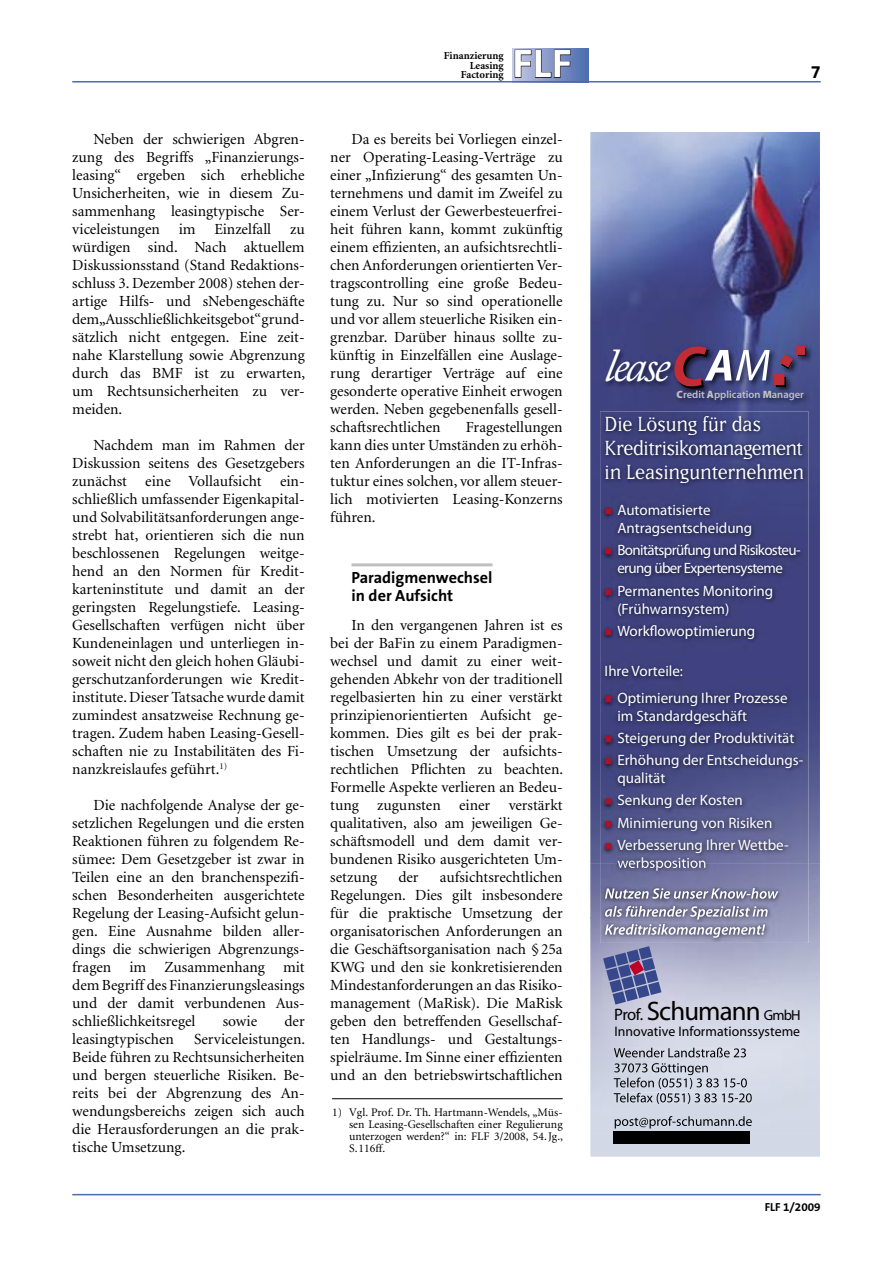
<style>
.page{position:relative;width:893px;height:1263px;background:#fff}
.page>*{position:absolute;margin:0;border:0;box-sizing:border-box;transform-origin:0 0}
.t1{font:italic 46.65px "Adobe Caslon Pro";letter-spacing:-.07em;color:#fff}
.t2{font:700 40.05px "The Sans B7";color:#fff;scale:1.1 1}
.t3{font:26.85px "Myriad";letter-spacing:-.035em;color:#000}
.t4{font:24px/24px "Matrix Book Lining";letter-spacing:-.01em;color:#fff}
.t5{font:700 18px "The Sans B7";color:#000}
.Artikel-Zwischenzeile-Linie30_O_10_8_12{font:700 16.2px/18px "The Sans B7";color:#000}
.Artikel-Grundtext-weitere_10_3_12{font:15.45px/18px "Minion";color:#000;text-align:justify}
.t6{font:15px/22.2px "Myriad Pro";color:#fff}
.t7{font:15px/18px "Myriad Pro";letter-spacing:-.04em;color:#fff}
.t8{font:13.95px "Myriad";letter-spacing:.005em;color:#000}
.Artikel-Fussnote-erste-LinieO_7_8_8{font:11.7px/12px "Minion";color:#000;text-align:justify}
.t9{font:700 11.7px "The Sans B7";color:#000}
.t10{font:700 10.65px/9.3px "Minion";color:#000;text-align:right}
.t11{font:600 10.65px "Myriad Pro";color:#c1c1c1}
.s1{font-weight:900}
.s2{font-size:16.65px}
.s3{font-size:14.55px}
</style>
<div class="page">
<hr style="left:72px;top:1194px;width:749px;height:1px;background:#4b6baf">
<div style="left:512px;top:48px;width:76px;height:34px;background:linear-gradient(to right,#c6c9e4,#4d6cb0)"></div>
<svg style="left:514px;top:49px;width:57px;height:29px;background:#7984a9"></svg>
<hr style="left:72px;top:81px;width:749px;height:1px;background:#4b6baf">
<hr style="left:352px;top:563px;width:140px;height:3px;background:#c0c0c0">
<img style="left:590px;top:132px;width:230px;height:1025px">
<img style="left:600px;top:411px;width:209px;height:507px">
<img style="left:618px;top:857px;width:87px;height:7px">
<img style="left:590px;top:918px;width:230px;height:216px">
<img style="left:590px;top:864px;width:46px;height:54px">
<img style="left:774px;top:864px;width:46px;height:54px">
<img style="left:618px;top:864px;width:87px;height:7px">
<img style="left:702px;top:888px;width:76px;height:11px">
<img style="left:605px;top:888px;width:97px;height:11px">
<img style="left:605px;top:906px;width:163px;height:13px">
<img style="left:605px;top:906px;width:92px;height:11px">
<img style="left:605px;top:924px;width:160px;height:14px">
<img style="left:605px;top:924px;width:96px;height:11px">
<svg style="left:603px;top:946px;width:58px;height:58px;background:#7376a5"></svg>
<img style="left:603px;top:343px;width:211px;height:64px">
<svg style="left:674px;top:346px;width:96px;height:43px"></svg>
<svg style="left:776px;top:377px;width:10px;height:10px"></svg>
<div style="left:774px;top:375px;width:10px;height:9px;background:#c22c34"></div>
<div style="left:774px;top:374px;width:10px;height:11px;border:1px solid #c22c34"></div>
<svg style="left:780px;top:354px;width:13px;height:15px"></svg>
<svg style="left:798px;top:348px;width:8px;height:8px"></svg>
<div style="left:797px;top:346px;width:8px;height:8px;background:#c22c34"></div>
<div style="left:796px;top:346px;width:9px;height:9px;border:1px solid #c22c34"></div>
<img style="left:614px;top:1047px;width:132px;height:10px">
<img style="left:614px;top:1048px;width:89px;height:9px">
<img style="left:701px;top:1063px;width:7px;height:12px">
<img style="left:614px;top:1063px;width:87px;height:12px">
<img style="left:719px;top:1077px;width:28px;height:12px">
<img style="left:614px;top:1077px;width:105px;height:12px">
<img style="left:690px;top:1116px;width:62px;height:12px">
<img style="left:615px;top:1116px;width:75px;height:12px">
<img style="left:614px;top:1131px;width:135px;height:12px">
<img style="left:614px;top:1134px;width:96px;height:9px">
<img style="left:666px;top:1131px;width:44px;height:3px">
<img style="left:712px;top:1092px;width:40px;height:12px">
<img style="left:620px;top:1092px;width:92px;height:12px">
<svg style="left:614px;top:1093px;width:7px;height:9px"></svg>
<hr style="left:332px;top:1098px;width:231px;height:1px;background:#000">
<svg style="left:605px;top:508px;width:6px;height:6px"></svg>
<svg style="left:605px;top:548px;width:6px;height:6px"></svg>
<svg style="left:605px;top:589px;width:6px;height:6px"></svg>
<svg style="left:605px;top:629px;width:6px;height:6px"></svg>
<svg style="left:605px;top:696px;width:6px;height:6px"></svg>
<svg style="left:605px;top:736px;width:6px;height:6px"></svg>
<svg style="left:605px;top:758px;width:6px;height:6px"></svg>
<svg style="left:605px;top:798px;width:6px;height:6px"></svg>
<svg style="left:605px;top:821px;width:6px;height:6px"></svg>
<svg style="left:605px;top:843px;width:6px;height:6px"></svg>
<p class="Artikel-Grundtext-weitere_10_3_12" style="left:72px;top:130px;width:234px;text-indent:21px">Neben der schwierigen Abgren&shy;zung des Begriffs „Finanzierungs&shy;leasing“ ergeben sich erhebliche Unsicherheiten, wie in diesem Zu&shy;sammenhang leasingtypische Ser&shy;viceleistungen im Einzelfall zu würdigen sind. Nach aktuellem Diskussionsstand (Stand Redaktions&shy;schluss 3. Dezember 2008) stehen der&shy;artige Hilfs- und sNebengeschäfte dem „Ausschließlichkeitsgebot“ grund&shy;sätzlich nicht entgegen. Eine zeit&shy;nahe Klarstellung sowie Abgrenzung durch das BMF ist zu erwarten, um Rechtsunsicherheiten zu ver&shy;meiden.</p>
<p class="Artikel-Grundtext-weitere_10_3_12" style="left:72px;top:436px;width:234px;text-indent:21px">Nachdem man im Rahmen der Diskussion seitens des Gesetzgebers zunächst eine Vollaufsicht ein&shy;schließlich umfassender Eigenkapital&shy;und Solvabilitätsanforderungen ange&shy;strebt hat, orientieren sich die nun beschlossenen Regelungen weitge&shy;hend an den Normen für Kredit&shy;karteninstitute und damit an der geringsten Regelungstiefe. Leasing-Gesellschaften verfügen nicht über Kundeneinlagen und unterliegen in&shy;soweit nicht den gleich hohen Gläubi&shy;gerschutzanforderungen wie Kredit&shy;institute. Dieser Tatsache wurde damit zumindest ansatzweise Rechnung ge&shy;tragen. Zudem haben Leasing-Gesell&shy;schaften nie zu Instabilitäten des Fi&shy;nanzkreislaufes geführt.<sup>1)</sup></p>
<p class="Artikel-Grundtext-weitere_10_3_12" style="left:72px;top:796px;width:234px;text-indent:21px">Die nachfolgende Analyse der ge&shy;setzlichen Regelungen und die ersten Reaktionen führen zu folgendem Re&shy;sümee: Dem Gesetzgeber ist zwar in Teilen eine an den branchenspezifi&shy;schen Besonderheiten ausgerichtete Regelung der Leasing-Aufsicht gelun&shy;gen. Eine Ausnahme bilden aller&shy;dings die schwierigen Abgrenzungs&shy;fragen im Zusammenhang mit dem Begriff des Finanzierungsleasings und der damit verbundenen Aus&shy;schließlichkeitsregel</p>
<p class="Artikel-Grundtext-weitere_10_3_12" style="left:223px;top:1012px;width:36px">sowie</p>
<p class="Artikel-Grundtext-weitere_10_3_12" style="left:284px;top:1012px;width:22px">der</p>
<p class="Artikel-Grundtext-weitere_10_3_12" style="left:72px;top:1030px;width:234px;text-indent:122px">Serviceleistungen.<br>Beide führen zu Rechtsunsicherheiten und bergen steuerliche Risiken. Be&shy;reits bei der Abgrenzung des An&shy;wendungsbereichs zeigen sich auch die Herausforderungen an die prak&shy;tische Umsetzung.</p>
<p class="Artikel-Grundtext-weitere_10_3_12" style="left:72px;top:1030px;width:103px">leasingtypischen</p>
<p class="t10" style="left:444px;top:52px;width:61px">Finanzierung<br>Leasing<br>Factoring</p>
<h2 class="t2" style="left:512px;top:42px;width:56px">FLF</h2>
<p class="Artikel-Grundtext-weitere_10_3_12" style="left:330px;top:130px;width:234px;text-indent:21px">Da es bereits bei Vorliegen einzel&shy;ner Operating-Leasing-Verträge zu einer „Infizierung“ des gesamten Un&shy;ternehmens und damit im Zweifel zu einem Verlust der Gewerbesteuerfrei&shy;heit führen kann, kommt zukünftig einem effizienten, an aufsichtsrechtli&shy;chen Anforderungen orientierten Ver&shy;tragscontrolling eine große Bedeu&shy;tung zu. Nur so sind operationelle und vor allem steuerliche Risiken ein&shy;grenzbar. Darüber hinaus sollte zu&shy;künftig in Einzelfällen eine Auslage&shy;rung derartiger Verträge auf eine gesonderte operative Einheit erwogen werden. Neben gegebenenfalls gesell&shy;schaftsrechtlichen</p>
<p class="Artikel-Grundtext-weitere_10_3_12" style="left:330px;top:418px;width:234px;text-indent:136px">Fragestellungen kann dies unter Umständen zu erhöh&shy;ten Anforderungen an die IT-Infras&shy;tuktur eines solchen, vor allem steuer&shy;lich motivierten Leasing-Konzerns führen.</p>
<p class="Artikel-Zwischenzeile-Linie30_O_10_8_12" style="left:352px;top:569px;width:142px">Paradigmenwechsel in der Aufsicht</p>
<p class="Artikel-Grundtext-weitere_10_3_12" style="left:330px;top:616px;width:234px;text-indent:21px">In den vergangenen Jahren ist es bei der BaFin zu einem Paradigmen&shy;wechsel und damit zu einer weit&shy;gehenden Abkehr von der traditionell regelbasierten hin zu einer verstärkt prinzipienorientierten Aufsicht ge&shy;kommen. Dies gilt es bei der prak&shy;tischen Umsetzung der aufsichts&shy;rechtlichen Pflichten zu beachten.<br>Formelle Aspekte verlieren an Bedeu&shy;tung zugunsten einer verstärkt qualitativen, also am jeweiligen Ge&shy;schäftsmodell und dem damit ver&shy;bundenen Risiko ausgerichteten Um&shy;setzung</p>
<p class="Artikel-Grundtext-weitere_10_3_12" style="left:330px;top:868px;width:234px;text-indent:109px">aufsichtsrechtlichen Regelungen. Dies gilt insbesondere für die praktische Umsetzung der organisatorischen Anforderungen an die Geschäftsorganisation nach § 25a KWG und den sie konkretisierenden Mindestanforderungen an das Risiko&shy;management (MaRisk). Die MaRisk geben den betreffenden Gesellschaf&shy;ten Handlungs- und Gestaltungs&shy;spielräume. Im Sinne einer effizienten und an den betriebswirtschaftlichen</p>
<p class="Artikel-Grundtext-weitere_10_3_12" style="left:398px;top:868px;width:22px">der</p>
<p class="Artikel-Fussnote-erste-LinieO_7_8_8" style="left:349px;top:1107px;width:215px;text-indent:-17px">1) Vgl. Prof. Dr. Th. Hartmann-Wendels, „Müs&shy;sen Leasing-Gesellschaften einer Regulierung unterzogen werden?“ in: FLF 3/2008, 54. Jg., S. 116ff.</p>
<p class="t1" style="left:604px;top:337px;width:67px">lease</p>
<p class="t5" style="left:811px;top:62px;width:11px">7</p>
<p class="t11" style="left:677px;top:387px;width:129px"><span class="s1">C</span>redit <span class="s1">A</span>pplication <span class="s1">M</span>anager</p>
<p class="t4" style="left:605px;top:412px;width:201px">Die Lösung für das<br>Kreditrisikomanagement in Leasingunternehmen</p>
<p class="t6" style="left:617px;top:501px;width:136px;line-height:18px">Automatisierte<br>Antragsentscheidung</p>
<p class="t7" style="left:617px;top:541px;width:185px">Bonitätsprüfung und Risikosteu&shy;erung über Expertensysteme</p>
<p class="t6" style="left:617px;top:581px;width:157px;line-height:18px">Permanentes Monitoring (Frühwarnsystem)</p>
<p class="t6" style="left:617px;top:619px;width:139px">Workflowoptimierung</p>
<p class="t6" style="left:617px;top:657px;width:172px;line-height:26.5px;text-indent:-13px">Ihre Vorteile:<br>Optimierung Ihrer Prozesse</p>
<p class="t6" style="left:617px;top:704px;width:188px">im Standardgeschäft<br>Steigerung der Produktivität<br>Erhöhung der Entscheidungs-</p>
<p class="t6" style="left:617px;top:767px;width:173px">qualität<br>Senkung der Kosten<br>Minimierung von Risiken<br>Verbesserung Ihrer Wettbe-</p>
<p class="t6" style="left:617px;top:851px;width:91px">werbsposition</p>
<p class="t3" style="left:614px;top:997px;width:188px"><span class="s2">Prof.</span> Schumann <span class="s3">GmbH</span></p>
<p class="t8" style="left:614px;top:1024px;width:187px">Innovative Informationssysteme</p>
<p class="t9" style="left:765px;top:1200px;width:58px">FLF 1/2009</p>
</div>
